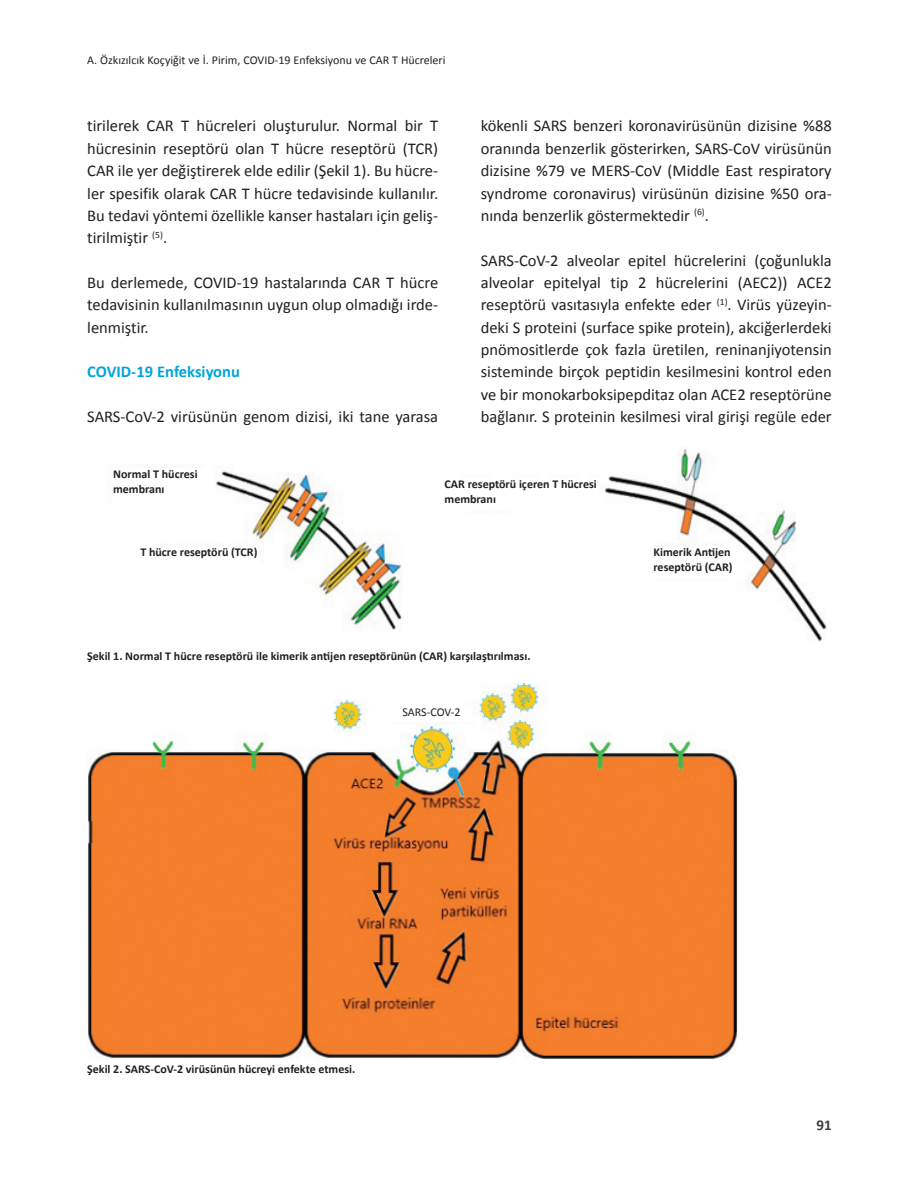
<style>
.page{position:relative;width:919px;height:1195px;background:#fff}
.page>*{position:absolute;margin:0;border:0;box-sizing:border-box;transform-origin:0 0}
.t1{font:16.5px/22.4px "Calibri";color:#231f20;text-align:justify}
.t2{font:700 16.5px "Calibri";color:#00a4db}
.t3{font:700 15px "Calibri";color:#3e3e3f}
.t4{font:700 12px "Calibri";color:#231f20}
.t5{font:12px "Calibri";color:#231f20}
</style>
<div class="page">
<img style="left:216px;top:448px;width:611px;height:194px">
<div style="left:140px;top:547px;width:119px;height:21px;background:#fff"></div>
<div style="left:444px;top:479px;width:154px;height:32px;background:#fff"></div>
<div style="left:653px;top:547px;width:80px;height:32px;background:#fff"></div>
<img style="left:88px;top:683px;width:650px;height:376px">
<div style="left:391px;top:707px;width:80px;height:14px;background:#fff"></div>
<p class="t5" style="left:87px;top:53px;width:360px">A. Özkızılcık Koçyiğit ve İ. Pirim, COVID-19 Enfeksiyonu ve CAR T Hücreleri</p>
<p class="t1" style="left:87px;top:114px;width:352px">tirilerek CAR T hücreleri oluşturulur. Normal bir T hücresinin reseptörü olan T hücre reseptörü (TCR)<br>CAR ile yer değiştirerek elde edilir (Şekil 1). Bu hücre&shy;ler spesifik olarak CAR T hücre tedavisinde kullanılır.<br>Bu tedavi yöntemi özellikle kanser hastaları için geliş&shy;tirilmiştir <sup>(5)</sup>.</p>
<p class="t1" style="left:87px;top:270px;width:352px">Bu derlemede, COVID-19 hastalarında CAR T hücre tedavisinin kullanılmasının uygun olup olmadığı irde&shy;lenmiştir.</p>
<p class="t2" style="left:87px;top:362px;width:154px">COVID-19 Enfeksiyonu</p>
<p class="t1" style="left:87px;top:405px;width:352px">SARS-CoV-2 virüsünün genom dizisi, iki tane yarasa</p>
<p class="t1" style="left:480px;top:114px;width:352px">kökenli SARS benzeri koronavirüsünün dizisine %88 oranında benzerlik gösterirken, SARS-CoV virüsünün dizisine %79 ve MERS-CoV (Middle East respiratory syndrome coronavirus) virüsünün dizisine %50 ora&shy;nında benzerlik göstermektedir <sup>(6)</sup>.</p>
<p class="t1" style="left:480px;top:248px;width:352px">SARS-CoV-2 alveolar epitel hücrelerini (çoğunlukla alveolar epitelyal tip 2 hücrelerini (AEC2)) ACE2 reseptörü vasıtasıyla enfekte eder <sup>(1)</sup>. Virüs yüzeyin&shy;deki S proteini (surface spike protein), akciğerlerdeki pnömositlerde çok fazla üretilen, reninanjiyotensin sisteminde birçok peptidin kesilmesini kontrol eden ve bir monokarboksipepditaz olan ACE2 reseptörüne bağlanır. S proteinin kesilmesi viral girişi regüle eder</p>
<p class="t4" style="left:113px;top:466px;width:86px">Normal T hücresi</p>
<p class="t4" style="left:113px;top:481px;width:53px">membranı</p>
<p class="t4" style="left:140px;top:545px;width:119px">T hücre reseptörü (TCR)</p>
<p class="t4" style="left:444px;top:477px;width:154px">CAR reseptörü içeren T hücresi</p>
<p class="t4" style="left:444px;top:492px;width:53px">membranı</p>
<p class="t4" style="left:87px;top:648px;width:445px">Şekil 1. Normal T hücre reseptörü ile kimerik antijen reseptörünün (CAR) karşılaştırılması.</p>
<p class="t5" style="left:402px;top:705px;width:59px">SARS-COV-2</p>
<p class="t4" style="left:653px;top:545px;width:79px">Kimerik Antijen</p>
<p class="t4" style="left:653px;top:560px;width:81px">reseptörü (CAR)</p>
<p class="t4" style="left:87px;top:1062px;width:269px">Şekil 2. SARS-CoV-2 virüsünün hücreyi enfekte etmesi.</p>
<p class="t3" style="left:816px;top:1115px;width:17px">91</p>
</div>
